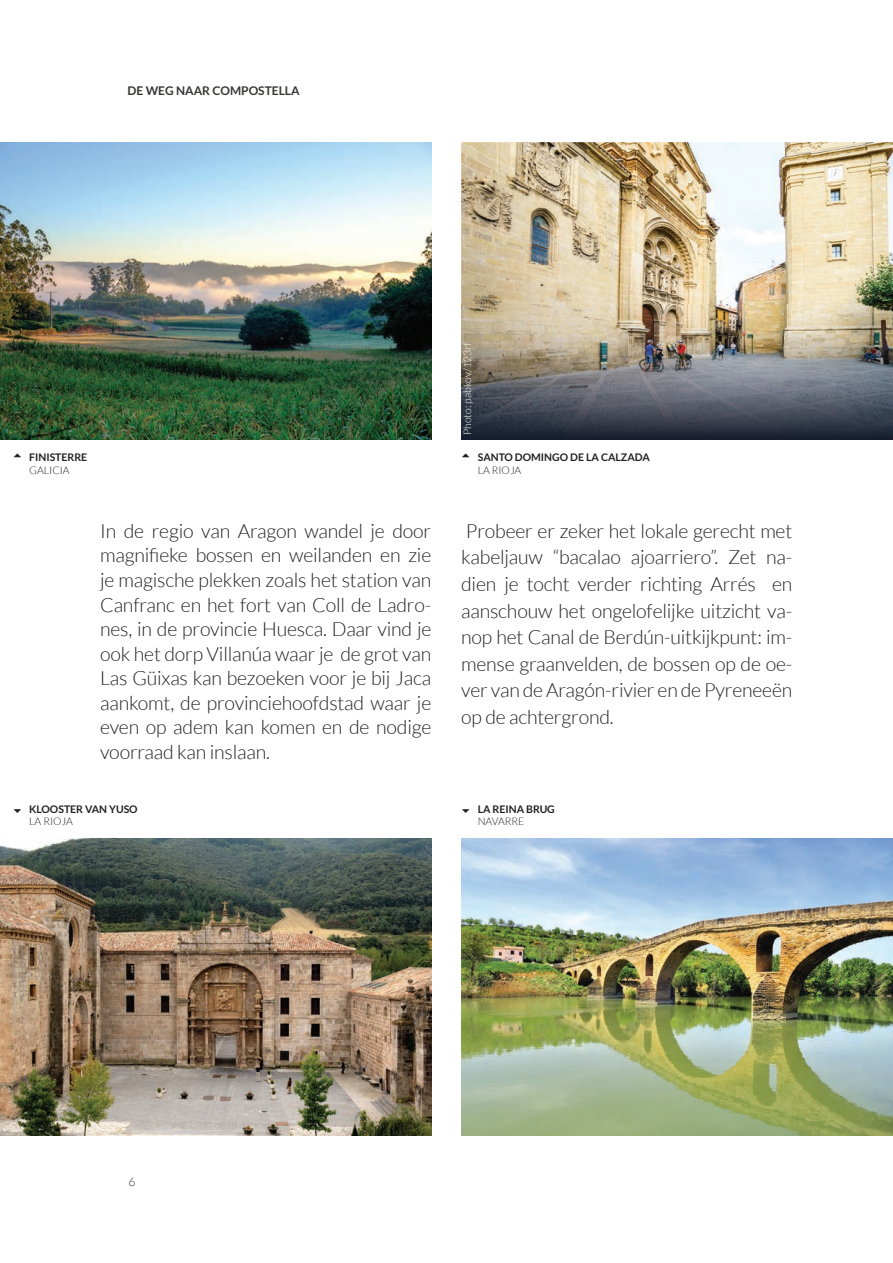
<style>
.page{position:relative;width:893px;height:1263px;background:#fff}
.page>*{position:absolute;margin:0;border:0;box-sizing:border-box;transform-origin:0 0}
.t1{font:300 19.5px/24.6px "Lato";letter-spacing:-.01em;color:#231f20;text-align:justify}
.t2{font:700 12px "Lato";color:#353534}
.t3{font:300 12px "Lato";color:#353534}
.t4{font:700 10.5px "Lato";color:#231f20}
.t5{font:300 10.5px "Lato";color:#231f20}
.t6{font:300 10.5px "Lato";color:#fff}
</style>
<div class="page">
<img style="left:0;top:142px;width:431px;height:298px">
<img style="left:461px;top:142px;width:432px;height:162px">
<img style="left:0;top:838px;width:431px;height:298px">
<img style="left:461px;top:838px;width:432px;height:298px">
<img style="left:461px;top:304px;width:432px;height:136px">
<p class="t2" style="left:128px;top:83px;width:174px">DE WEG NAAR COMPOSTELLA</p>
<p class="t4" style="left:29px;top:451px;width:60px">FINISTERRE</p>
<p class="t5" style="left:29px;top:464px;width:42px">GALICIA</p>
<p class="t6" style="left:462px;top:435px;width:94px;rotate:-90deg">Photo: pabkov/123rf</p>
<p class="t4" style="left:478px;top:451px;width:174px">SANTO DOMINGO DE LA CALZADA</p>
<p class="t5" style="left:478px;top:464px;width:45px">LA RIOJA</p>
<p class="t1" style="left:100px;top:519px;width:333px">In de regio van Aragon wandel je door magnifieke bossen en weilanden en zie je magische plekken zoals het station van Canfranc en het fort van Coll de Ladro&shy;nes, in de provincie Huesca. Daar vind je ook het dorp Villanúa waar je de grot van Las Güixas kan bezoeken voor je bij Jaca aankomt, de provinciehoofdstad waar je even op adem kan komen en de nodige voorraad kan inslaan.</p>
<p class="t1" style="left:461px;top:518px;width:333px;line-height:26.5px">Probeer er zeker het lokale gerecht met kabeljauw “bacalao ajoarriero”. Zet na&shy;dien je tocht verder richting Arrés en aanschouw het ongelofelijke uitzicht va&shy;nop het Canal de Berdún-uitkijkpunt: im&shy;mense graanvelden, de bossen op de oe&shy;ver van de Aragón-rivier en de Pyreneeën op de achtergrond.</p>
<p class="t4" style="left:29px;top:803px;width:110px">KLOOSTER VAN YUSO</p>
<p class="t5" style="left:29px;top:816px;width:45px">LA RIOJA</p>
<p class="t3" style="left:128px;top:1175px;width:8px">6</p>
<p class="t4" style="left:478px;top:803px;width:79px">LA REINA BRUG</p>
<p class="t5" style="left:478px;top:816px;width:48px">NAVARRE</p>
</div>
